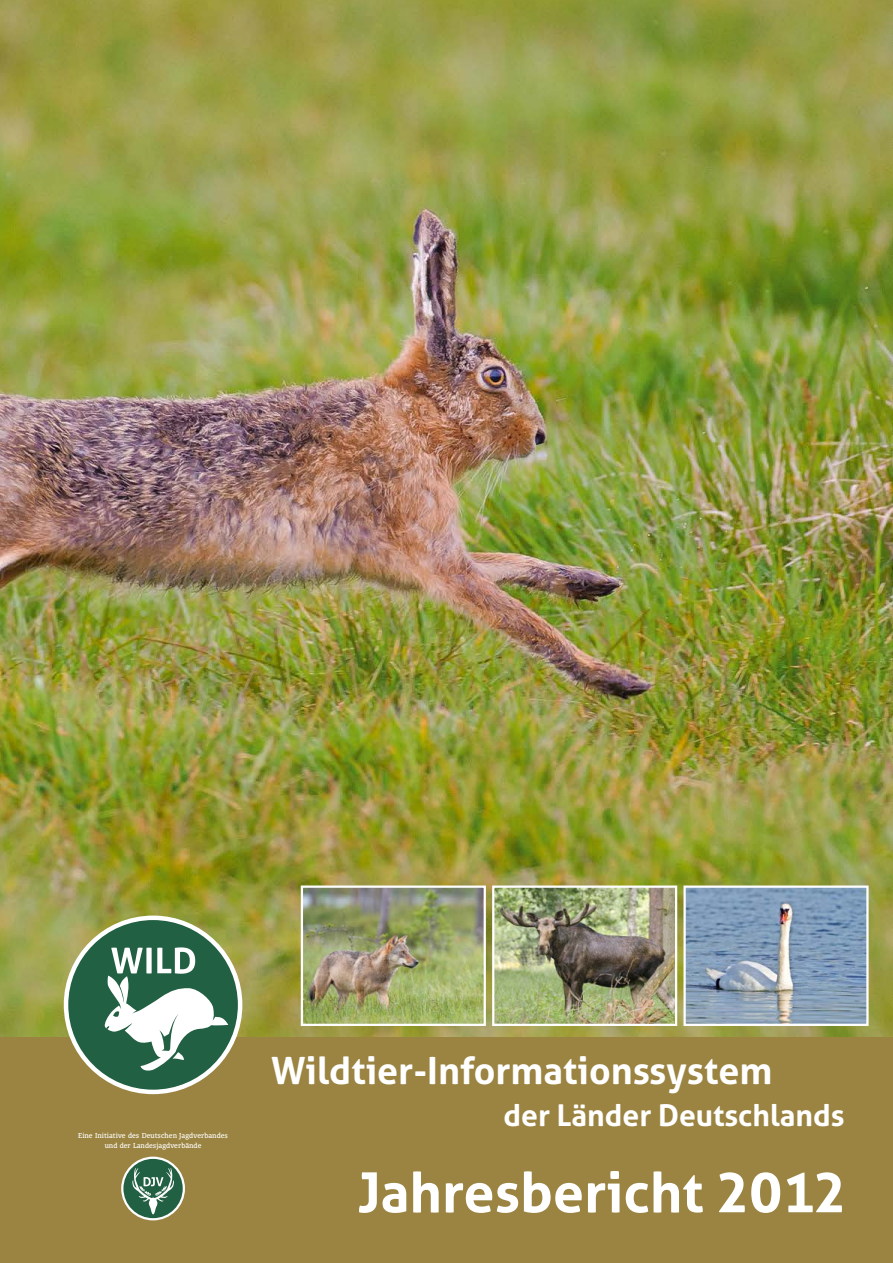
<style>
.page{position:relative;width:893px;height:1263px;background:#fff}
.page>*{position:absolute;margin:0;border:0;box-sizing:border-box;transform-origin:0 0}
.t1{font:700 55.5px "Aller";color:#fff}
.t2{font:700 37.5px "Aller";color:#fff}
.t3{font:700 30px "Aller";color:#fff}
.t4{font:6.75px/10.5px "Olsen Pro";letter-spacing:.015em;color:#fff;text-align:center}
</style>
<div class="page">
<img style="left:0;top:0;width:893px;height:1037px">
<div style="left:0;top:1037px;width:893px;height:226px;background:#9b8441"></div>
<img style="left:686px;top:888px;width:180px;height:135px">
<div style="left:683px;top:885px;width:186px;height:141px;border:2px solid #fff"></div>
<img style="left:495px;top:888px;width:179px;height:135px">
<div style="left:492px;top:885px;width:185px;height:141px;border:2px solid #fff"></div>
<img style="left:304px;top:888px;width:179px;height:135px">
<div style="left:301px;top:885px;width:185px;height:141px;border:2px solid #fff"></div>
<svg style="left:66px;top:918px;width:174px;height:174px"></svg>
<div style="left:64px;top:915px;width:178px;height:179px;border:4px solid #fff;border-radius:50%"></div>
<svg style="left:122px;top:1158px;width:62px;height:61px"></svg>
<svg style="left:132px;top:1168px;width:43px;height:46px;background:#56856f"></svg>
<div style="left:121px;top:1156px;width:64px;height:64px;border:2px solid #fff;border-radius:50%"></div>
<p class="t4" style="left:78px;top:1130px;width:151px">Eine Initiative des Deutschen Jagdverbandes und der Landesjagdverbände</p>
<h2 class="t2" style="left:271px;top:1048px;width:503px">Wildtier-Informationssystem</h2>
<h3 class="t3" style="left:504px;top:1097px;width:342px">der Länder Deutschlands</h3>
<h1 class="t1" style="left:358px;top:1158px;width:490px">Jahresbericht 2012</h1>
</div>
